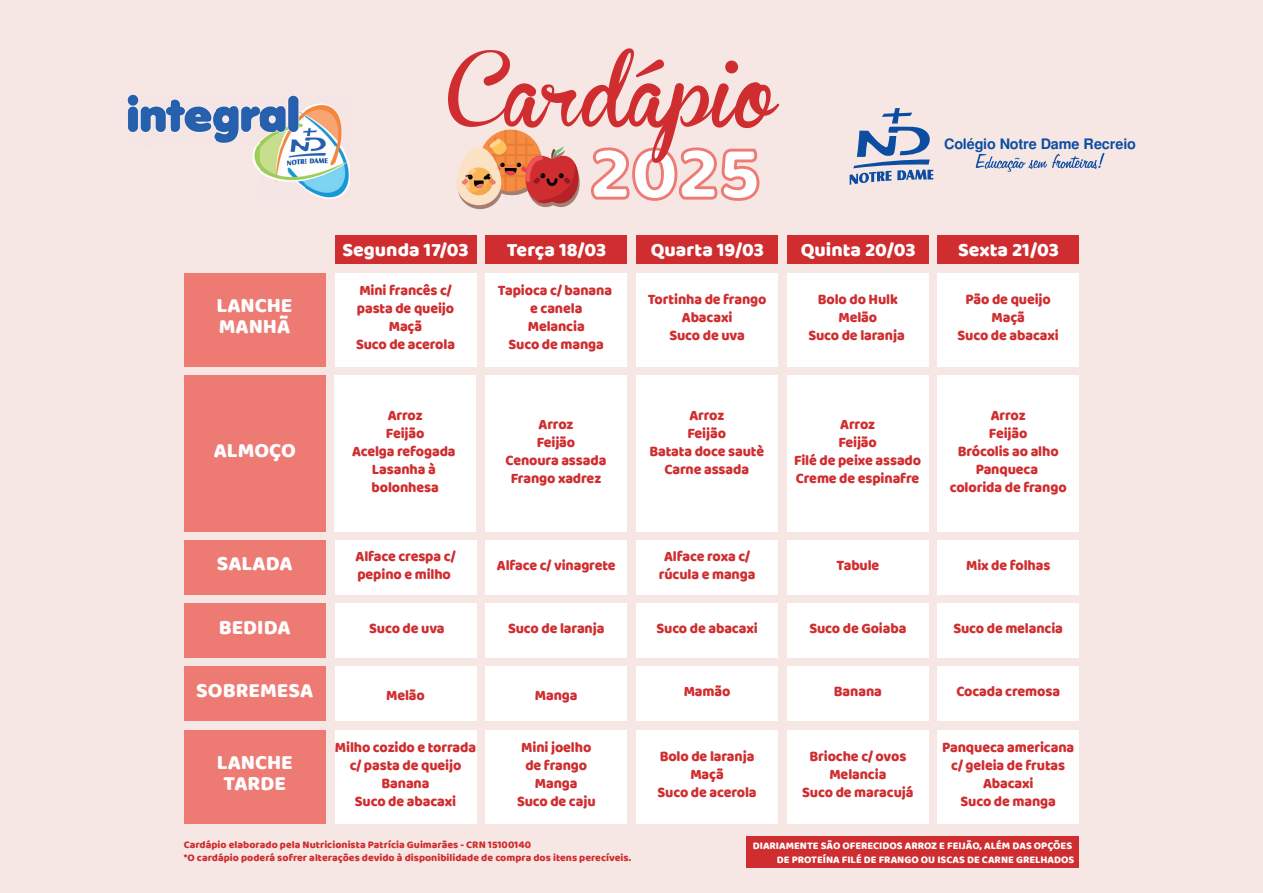
<style>
.page{position:relative;width:1263px;height:893px;background:#f6e7e5}
.page>*{position:absolute;margin:0;border:0;box-sizing:border-box;transform-origin:0 0}
.t1{font:78.9px "Baloo";color:#fff}
.t2{font:72.9px "Brannboll Fet";color:#cf2d2f}
.t3{font:21px/21px "Baloo";color:#fff}
.t4{font:19.5px "Baloo";color:#fff}
.t5{font:15px/18px "Baloo";letter-spacing:-.01em;color:#cf2d2f;text-align:center;scale:.95 1}
.t6{font:700 14.4px "Free Sans";letter-spacing:-.01em;color:#0d4da1}
.t7{font:10.5px/13.5px "Baloo";color:#cf2d2f}
.t8{font:10.5px/13.5px "Baloo";color:#fff;text-align:right}
</style>
<div class="page">
<svg style="left:591px;top:147px;width:169px;height:54px"></svg>
<hr style="left:504px;top:130px;width:3px;height:61px;background:#e77f38">
<hr style="left:515px;top:130px;width:2px;height:61px;background:#e77f38">
<svg style="left:457px;top:133px;width:123px;height:76px"></svg>
<div style="left:747px;top:836px;width:332px;height:32px;background:#cf2d2f"></div>
<img style="left:127px;top:95px;width:223px;height:103px">
<svg style="left:850px;top:108px;width:83px;height:77px"></svg>
<svg style="left:976px;top:153px;width:128px;height:19px"></svg>
<div style="left:184px;top:540px;width:142px;height:54px;background:#ee7a74"></div>
<div style="left:335px;top:235px;width:141px;height:29px;background:#cf2d2f"></div>
<div style="left:485px;top:235px;width:142px;height:29px;background:#cf2d2f"></div>
<div style="left:485px;top:273px;width:142px;height:94px;background:#fff"></div>
<div style="left:636px;top:235px;width:142px;height:29px;background:#cf2d2f"></div>
<div style="left:636px;top:273px;width:142px;height:94px;background:#fff"></div>
<div style="left:787px;top:235px;width:142px;height:29px;background:#cf2d2f"></div>
<div style="left:787px;top:273px;width:142px;height:94px;background:#fff"></div>
<div style="left:937px;top:235px;width:142px;height:29px;background:#cf2d2f"></div>
<div style="left:937px;top:273px;width:142px;height:94px;background:#fff"></div>
<div style="left:184px;top:273px;width:142px;height:93px;background:#ee7a74"></div>
<div style="left:485px;top:604px;width:142px;height:54px;background:#fff"></div>
<div style="left:636px;top:604px;width:142px;height:54px;background:#fff"></div>
<div style="left:787px;top:604px;width:142px;height:54px;background:#fff"></div>
<div style="left:937px;top:604px;width:142px;height:54px;background:#fff"></div>
<div style="left:184px;top:604px;width:142px;height:54px;background:#ee7a74"></div>
<div style="left:485px;top:667px;width:142px;height:54px;background:#fff"></div>
<div style="left:636px;top:667px;width:142px;height:54px;background:#fff"></div>
<div style="left:787px;top:667px;width:142px;height:54px;background:#fff"></div>
<div style="left:937px;top:667px;width:142px;height:54px;background:#fff"></div>
<div style="left:184px;top:667px;width:142px;height:54px;background:#ee7a74"></div>
<div style="left:184px;top:376px;width:142px;height:156px;background:#ee7a74"></div>
<div style="left:335px;top:376px;width:141px;height:156px;background:#fff"></div>
<div style="left:485px;top:376px;width:141px;height:156px;background:#fff"></div>
<div style="left:636px;top:376px;width:141px;height:156px;background:#fff"></div>
<div style="left:787px;top:376px;width:141px;height:156px;background:#fff"></div>
<div style="left:938px;top:376px;width:141px;height:156px;background:#fff"></div>
<div style="left:636px;top:730px;width:142px;height:93px;background:#fff"></div>
<div style="left:787px;top:730px;width:142px;height:93px;background:#fff"></div>
<div style="left:937px;top:730px;width:142px;height:93px;background:#fff"></div>
<div style="left:485px;top:730px;width:142px;height:93px;background:#fff"></div>
<div style="left:184px;top:730px;width:142px;height:93px;background:#ee7a74"></div>
<div style="left:335px;top:273px;width:141px;height:94px;background:#fff"></div>
<div style="left:335px;top:604px;width:141px;height:54px;background:#fff"></div>
<div style="left:485px;top:541px;width:142px;height:54px;background:#fff"></div>
<div style="left:636px;top:541px;width:142px;height:54px;background:#fff"></div>
<div style="left:787px;top:541px;width:142px;height:54px;background:#fff"></div>
<div style="left:937px;top:541px;width:142px;height:54px;background:#fff"></div>
<div style="left:335px;top:541px;width:141px;height:54px;background:#fff"></div>
<div style="left:335px;top:667px;width:141px;height:54px;background:#fff"></div>
<div style="left:335px;top:730px;width:141px;height:93px;background:#fff"></div>
<h3 class="t3" style="left:216px;top:295px;width:78px">LANCHE<br>MANHÃ</h3>
<h2 class="t2" style="left:447px;top:55px;width:330px">Cardápio</h2>
<h1 class="t1" style="left:590px;top:125px;width:172px">2025</h1>
<h3 class="t4" style="left:342px;top:237px;width:128px">Segunda 17/03</h3>
<h3 class="t4" style="left:507px;top:237px;width:101px">Terça 18/03</h3>
<h3 class="t4" style="left:651px;top:237px;width:115px">Quarta 19/03</h3>
<h3 class="t4" style="left:801px;top:237px;width:116px">Quinta 20/03</h3>
<p class="t5" style="left:356px;top:281px;width:106px">Mini francês c/ pasta de queijo<br>Maçã<br>Suco de acerola</p>
<p class="t5" style="left:498px;top:281px;width:122px">Tapioca c/ banana e canela<br>Melancia<br>Suco de manga</p>
<p class="t5" style="left:648px;top:290px;width:127px">Tortinha de frango<br>Abacaxi<br>Suco de uva</p>
<p class="t5" style="left:808px;top:290px;width:103px">Bolo do Hulk<br>Melão<br>Suco de laranja</p>
<p class="t6" style="left:944px;top:133px;width:193px">Colégio Notre Dame Recreio</p>
<h3 class="t4" style="left:958px;top:237px;width:102px">Sexta 21/03</h3>
<p class="t5" style="left:958px;top:290px;width:108px">Pão de queijo<br>Maçã<br>Suco de abacaxi</p>
<h3 class="t3" style="left:214px;top:439px;width:84px">ALMOÇO</h3>
<p class="t5" style="left:352px;top:405px;width:111px">Arroz<br>Feijão<br>Acelga refogada<br>Lasanha à bolonhesa</p>
<p class="t5" style="left:505px;top:414px;width:108px">Arroz<br>Feijão<br>Cenoura assada<br>Frango xadrez</p>
<p class="t5" style="left:649px;top:405px;width:122px">Arroz<br>Feijão<br>Batata doce sautè<br>Carne assada</p>
<p class="t5" style="left:794px;top:414px;width:135px">Arroz<br>Feijão<br>Filé de peixe assado<br>Creme de espinafre</p>
<p class="t5" style="left:950px;top:405px;width:125px">Arroz<br>Feijão<br>Brócolis ao alho<br>Panqueca colorida de frango</p>
<h3 class="t3" style="left:217px;top:553px;width:77px">SALADA</h3>
<p class="t5" style="left:355px;top:547px;width:107px;text-align:left">Alface crespa c/ pepino e milho</p>
<p class="t5" style="left:497px;top:556px;width:127px">Alface c/ vinagrete</p>
<p class="t5" style="left:659px;top:547px;width:103px">Alface roxa c/ rúcula e manga</p>
<p class="t5" style="left:836px;top:556px;width:47px">Tabule</p>
<p class="t5" style="left:966px;top:556px;width:90px">Mix de folhas</p>
<h3 class="t3" style="left:219px;top:616px;width:73px">BEDIDA</h3>
<p class="t5" style="left:369px;top:619px;width:81px">Suco de uva</p>
<p class="t5" style="left:508px;top:619px;width:103px">Suco de laranja</p>
<p class="t5" style="left:656px;top:619px;width:108px">Suco de abacaxi</p>
<p class="t5" style="left:809px;top:619px;width:104px">Suco de Goiaba</p>
<p class="t5" style="left:953px;top:619px;width:117px">Suco de melancia</p>
<h3 class="t3" style="left:196px;top:679px;width:118px">SOBREMESA</h3>
<p class="t5" style="left:386px;top:686px;width:42px">Melão</p>
<p class="t5" style="left:535px;top:686px;width:46px">Manga</p>
<p class="t5" style="left:684px;top:682px;width:51px">Mamão</p>
<p class="t5" style="left:834px;top:682px;width:52px">Banana</p>
<p class="t5" style="left:956px;top:682px;width:111px">Cocada cremosa</p>
<h3 class="t3" style="left:217px;top:751px;width:78px;text-align:center">LANCHE<br>TARDE</h3>
<p class="t5" style="left:335px;top:737px;width:150px">Milho cozido e torrada c/ pasta de queijo<br>Banana<br>Suco de abacaxi</p>
<p class="t5" style="left:517px;top:737px;width:84px">Mini joelho de frango<br>Manga<br>Suco de caju</p>
<p class="t5" style="left:657px;top:746px;width:106px">Bolo de laranja<br>Maçã<br>Suco de acerola</p>
<p class="t5" style="left:802px;top:746px;width:119px">Brioche c/ ovos<br>Melancia<br>Suco de maracujá</p>
<p class="t5" style="left:942px;top:737px;width:141px">Panqueca americana c/ geleia de frutas<br>Abacaxi<br>Suco de manga</p>
<p class="t7" style="left:184px;top:837px;width:449px">Cardápio elaborado pela Nutricionista Patrícia Guimarães - CRN 15100140<br>*O cardápio poderá sofrer alterações devido à disponibilidade de compra dos itens perecíveis.</p>
<p class="t8" style="left:753px;top:839px;width:323px">DIARIAMENTE SÃO OFERECIDOS ARROZ E FEIJÃO, ALÉM DAS OPÇÕES<br>DE PROTEÍNA FILÉ DE FRANGO OU ISCAS DE CARNE GRELHADOS</p>
</div>
